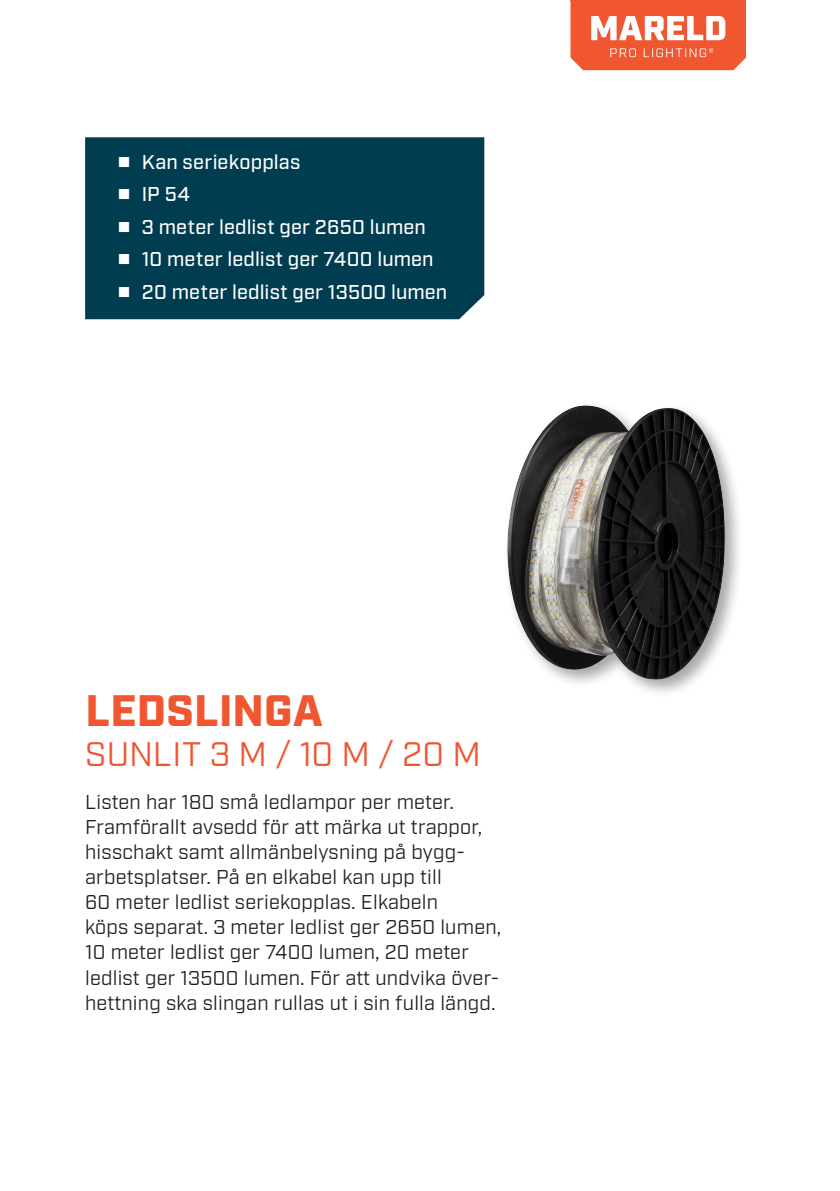
<style>
.page{position:relative;width:840px;height:1191px;background:#fff}
.page>*{position:absolute;margin:0;border:0;box-sizing:border-box;transform-origin:0 0}
.Huvudrubrik{font:900 44px "Industry";letter-spacing:.01em;color:#f05630}
.Underrubrik{font:34px "Industry";color:#f05630}
.Bröd{font:20px/25px "Industry";letter-spacing:.01em;color:#231f20}
.t1{font:500 20px "Industry";letter-spacing:.005em;color:#fff}
</style>
<div class="page">
<svg style="left:570px;top:0;width:175px;height:70px"></svg>
<div style="left:85px;top:137px;width:399px;height:182px;background:#013d50"></div>
<div style="left:502px;top:400px;width:241px;height:299px;background:#231f20;opacity:.4"></div>
<img style="left:507px;top:405px;width:217px;height:275px">
<svg style="left:119px;top:157px;width:10px;height:10px"></svg>
<svg style="left:119px;top:189px;width:10px;height:10px"></svg>
<svg style="left:119px;top:222px;width:10px;height:10px"></svg>
<svg style="left:119px;top:254px;width:10px;height:10px"></svg>
<svg style="left:119px;top:287px;width:10px;height:10px"></svg>
<p class="t1" style="left:142px;top:150px;width:160px">Kan seriekopplas</p>
<p class="t1" style="left:142px;top:183px;width:50px">IP 54</p>
<p class="t1" style="left:142px;top:215px;width:285px">3 meter ledlist ger 2650 lumen</p>
<p class="t1" style="left:142px;top:248px;width:293px">10 meter ledlist ger 7400 lumen</p>
<p class="t1" style="left:142px;top:280px;width:307px">20 meter ledlist ger 13500 lumen</p>
<p class="Huvudrubrik" style="left:85px;top:684px;width:239px">LEDSLINGA</p>
<p class="Underrubrik" style="left:85px;top:734px;width:397px">SUNLIT 3 M / 10 M / 20 M</p>
<p class="Bröd" style="left:85px;top:790px;width:417px">Listen har 180 små ledlampor per meter.<br>Framförallt avsedd för att märka ut trappor, hisschakt samt allmänbelysning på bygg&shy;arbetsplatser. På en elkabel kan upp till<br>60 meter ledlist seriekopplas. Elkabeln<br>köps separat. 3 meter ledlist ger 2650 lumen, 10 meter ledlist ger 7400 lumen, 20 meter ledlist ger 13500 lumen. För att undvika över&shy;hettning ska slingan rullas ut i sin fulla längd.</p>
</div>
